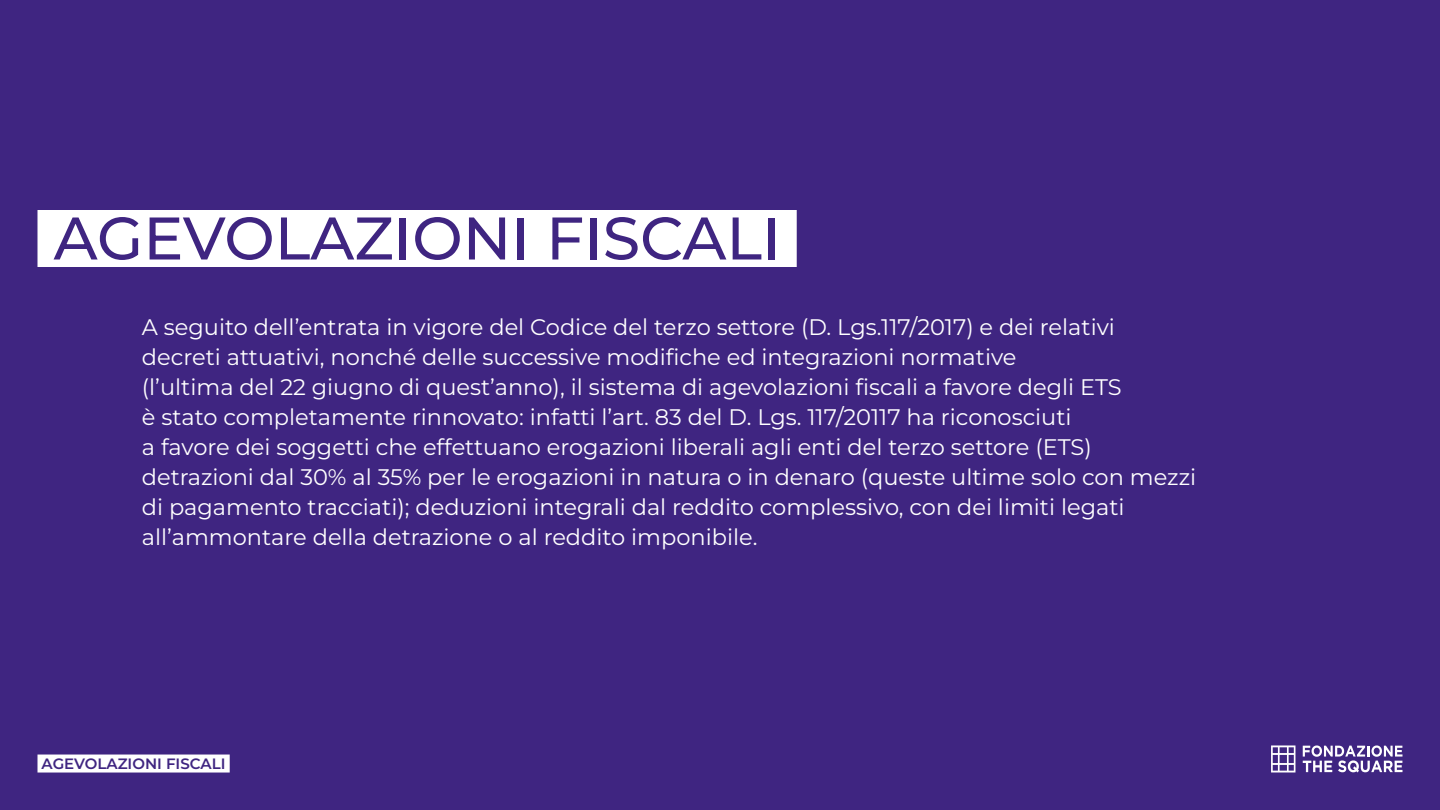
<style>
.page{position:relative;width:1440px;height:810px;background:#3f2581}
.page>*{position:absolute;margin:0;border:0;box-sizing:border-box;transform-origin:0 0}
.t1{font:500 60px "Montserrat";color:#3f2581}
.t2{font:22.5px/30px "Montserrat";color:#fff}
.t3{font:600 15px "Montserrat";color:#3f2581}
</style>
<div class="page">
<div style="left:38px;top:755px;width:192px;height:18px;background:#fff"></div>
<svg style="left:1303px;top:745px;width:100px;height:27px"></svg>
<svg style="left:1271px;top:745px;width:24px;height:28px"></svg>
<div style="left:38px;top:210px;width:759px;height:57px;background:#fff"></div>
<h1 class="t1" style="left:54px;top:198px;width:728px">AGEVOLAZIONI FISCALI</h1>
<p class="t2" style="left:142px;top:312px;width:1056px">A seguito dell’entrata in vigore del Codice del terzo settore (D. Lgs.117/2017) e dei relativi decreti attuativi, nonché delle successive modifiche ed integrazioni normative<br>(l’ultima del 22 giugno di quest’anno), il sistema di agevolazioni fiscali a favore degli ETS<br>è stato completamente rinnovato: infatti l’art. 83 del D. Lgs. 117/20117 ha riconosciuti<br>a favore dei soggetti che effettuano erogazioni liberali agli enti del terzo settore (ETS) detrazioni dal 30% al 35% per le erogazioni in natura o in denaro (queste ultime solo con mezzi di pagamento tracciati); deduzioni integrali dal reddito complessivo, con dei limiti legati all’ammontare della detrazione o al reddito imponibile.</p>
<p class="t3" style="left:42px;top:753px;width:185px">AGEVOLAZIONI FISCALI</p>
</div>
